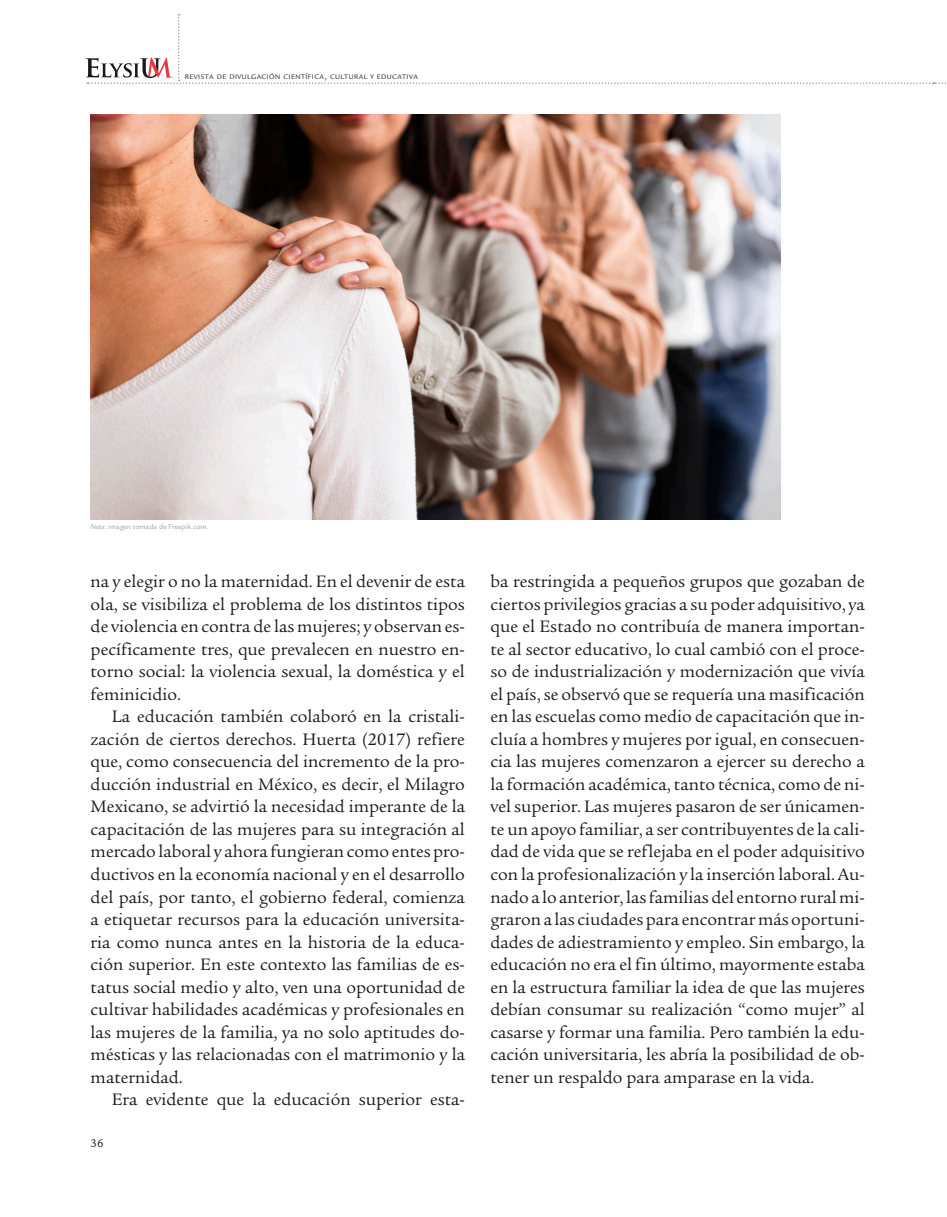
<style>
.page{position:relative;width:947px;height:1217px;background:#fff}
.page>*{position:absolute;margin:0;border:0;box-sizing:border-box;transform-origin:0 0}
.texto{font:18px/22.5px "Legacy Serif Std";color:#1a171c;text-align:justify}
.t1{font:12px "Legacy Sans Std";color:#1a171c}
.t2{font:7.5px "Legacy Sans Std";color:#9d9ea0}
.t3{font:7.2px "Legacy Sans Std Book SC800";letter-spacing:.065em;color:#1a171c}
.s1{font-size:9px}
.s2{font-style:italic}
</style>
<div class="page">
<svg style="left:85px;top:14px;width:861px;height:70px"></svg>
<img style="left:91px;top:114px;width:689px;height:405px">
<p class="t3" style="left:185px;top:72px;width:234px">REVISTA DE DIVULGACIÓN CIENTÍFICA<span class="s1">,</span> CULTURAL Y EDUCATIVA</p>
<p class="t2" style="left:91px;top:522px;width:119px"><span class="s2">Nota</span>: imagen tomada de Freepik.com.</p>
<p class="texto" style="left:91px;top:570px;width:376px">na y elegir o no la maternidad. En el devenir de esta ola, se visibiliza el problema de los distintos tipos de violencia en contra de las mujeres; y observan es&shy;pecíficamente tres, que prevalecen en nuestro en&shy;torno social: la violencia sexual, la doméstica y el feminicidio.</p>
<p class="texto" style="left:91px;top:705px;width:376px;text-indent:21px">La educación también colaboró en la cristali&shy;zación de ciertos derechos. Huerta (2017) refiere que, como consecuencia del incremento de la pro&shy;ducción industrial en México, es decir, el Milagro Mexicano, se advirtió la necesidad imperante de la capacitación de las mujeres para su integración al mercado laboral y ahora fungieran como entes pro&shy;ductivos en la economía nacional y en el desarrollo del país, por tanto, el gobierno federal, comienza a etiquetar recursos para la educación universita&shy;ria como nunca antes en la historia de la educa&shy;ción superior. En este contexto las familias de es&shy;tatus social medio y alto, ven una oportunidad de cultivar habilidades académicas y profesionales en las mujeres de la familia, ya no solo aptitudes do&shy;mésticas y las relacionadas con el matrimonio y la maternidad.</p>
<p class="texto" style="left:112px;top:1088px;width:354px">Era evidente que la educación superior esta-</p>
<p class="t1" style="left:91px;top:1136px;width:14px">36</p>
<p class="texto" style="left:490px;top:570px;width:376px">ba restringida a pequeños grupos que gozaban de ciertos privilegios gracias a su poder adquisitivo, ya que el Estado no contribuía de manera importan&shy;te al sector educativo, lo cual cambió con el proce&shy;so de industrialización y modernización que vivía el país, se observó que se requería una masificación en las escuelas como medio de capacitación que in&shy;cluía a hombres y mujeres por igual, en consecuen&shy;cia las mujeres comenzaron a ejercer su derecho a la formación académica, tanto técnica, como de ni&shy;vel superior. Las mujeres pasaron de ser únicamen&shy;te un apoyo familiar, a ser contribuyentes de la cali&shy;dad de vida que se reflejaba en el poder adquisitivo con la profesionalización y la inserción laboral. Au&shy;nado a lo anterior, las familias del entorno rural mi&shy;graron a las ciudades para encontrar más oportuni&shy;dades de adiestramiento y empleo. Sin embargo, la educación no era el fin último, mayormente estaba en la estructura familiar la idea de que las mujeres debían consumar su realización “como mujer” al casarse y formar una familia. Pero también la edu&shy;cación universitaria, les abría la posibilidad de ob&shy;tener un respaldo para amparase en la vida.</p>
</div>
